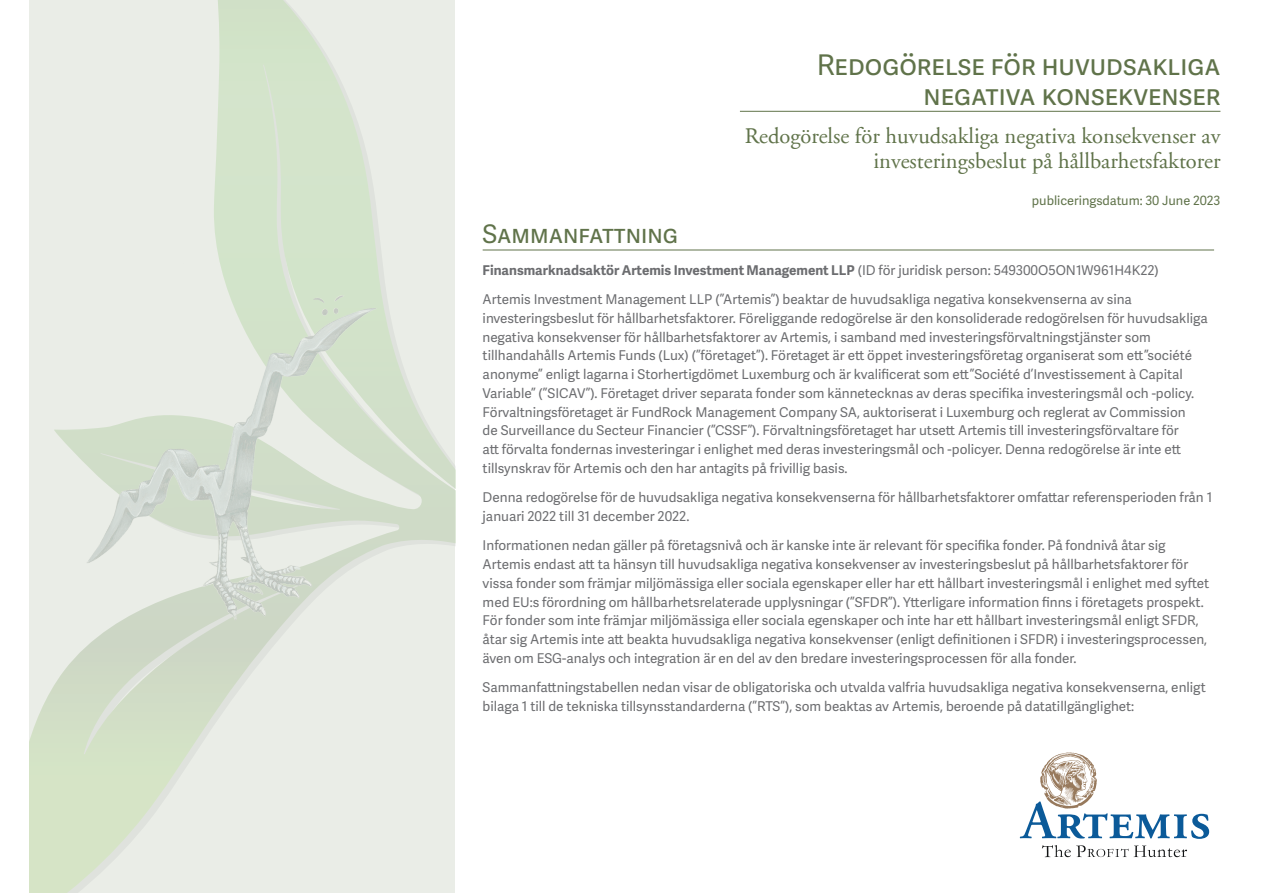
<style>
.page{position:relative;width:1263px;height:893px;background:#fff}
.page>*{position:absolute;margin:0;border:0;box-sizing:border-box;transform-origin:0 0}
.t1{font:28.5px/30px "Adelle Sans";color:#60734a;text-align:right}
.t2{font:25.5px "Adelle Sans";color:#60734a}
.t3{font:22.5px/25.5px "Adobe Garamond";color:#60734a;text-align:right}
.t4{font:13.5px/18.8px "Adelle Sans";color:#6c6d70}
.t5{font:12.75px "Adelle Sans";color:#60734a}
.s1{font-weight:700}
</style>
<div class="page">
<hr style="left:483px;top:250px;width:731px;height:1px;background:#60734a">
<svg style="left:1020px;top:752px;width:189px;height:87px"></svg>
<svg style="left:1042px;top:845px;width:145px;height:12px"></svg>
<hr style="left:740px;top:111px;width:480px;height:1px;background:#60734a">
<svg style="left:30px;top:0;width:425px;height:893px;background:#e3e9de"></svg>
<img style="left:66px;top:238px;width:340px;height:422px">
<h1 class="t1" style="left:817px;top:48px;width:405px">Redogörelse för huvudsakliga negativa konsekvenser</h1>
<h3 class="t3" style="left:745px;top:123px;width:477px">Redogörelse för huvudsakliga negativa konsekvenser av investeringsbeslut på hållbarhetsfaktorer</h3>
<p class="t5" style="left:1032px;top:191px;width:190px">publiceringsdatum: 30 June 2023</p>
<h2 class="t2" style="left:483px;top:216px;width:197px">Sammanfattning</h2>
<p class="t4" style="left:483px;top:255px;width:678px;line-height:29.4px"><span class="s1">Finansmarknadsaktör Artemis Investment Management LLP</span> (ID för juridisk person: 549300O5ON1W961H4K22)<br>Artemis Investment Management LLP (”Artemis”) beaktar de huvudsakliga negativa konsekvenserna av sina</p>
<p class="t4" style="left:483px;top:308px;width:726px">investeringsbeslut för hållbarhetsfaktorer. Föreliggande redogörelse är den konsoliderade redogörelsen för huvudsakliga negativa konsekvenser för hållbarhetsfaktorer av Artemis, i samband med investeringsförvaltningstjänster som tillhandahålls Artemis Funds (Lux) (”företaget”). Företaget är ett öppet investeringsföretag organiserat som ett ”société anonyme” enligt lagarna i Storhertigdömet Luxemburg och är kvalificerat som ett ”Société d’Investissement à Capital Variable” (”SICAV”). Företaget driver separata fonder som kännetecknas av deras specifika investeringsmål och -policy.<br>Förvaltningsföretaget är FundRock Management Company SA, auktoriserat i Luxemburg och reglerat av Commission<br>de Surveillance du Secteur Financier (”CSSF”). Förvaltningsföretaget har utsett Artemis till investeringsförvaltare för<br>att förvalta fondernas investeringar i enlighet med deras investeringsmål och -policyer. Denna redogörelse är inte ett tillsynskrav för Artemis och den har antagits på frivillig basis.</p>
<p class="t4" style="left:483px;top:488px;width:731px">Denna redogörelse för de huvudsakliga negativa konsekvenserna för hållbarhetsfaktorer omfattar referensperioden från 1 januari 2022 till 31 december 2022.</p>
<p class="t4" style="left:483px;top:536px;width:728px">Informationen nedan gäller på företagsnivå och är kanske inte är relevant för specifika fonder. På fondnivå åtar sig Artemis endast att ta hänsyn till huvudsakliga negativa konsekvenser av investeringsbeslut på hållbarhetsfaktorer för vissa fonder som främjar miljömässiga eller sociala egenskaper eller har ett hållbart investeringsmål i enlighet med syftet med EU:s förordning om hållbarhetsrelaterade upplysningar (”SFDR”). Ytterligare information finns i företagets prospekt.<br>För fonder som inte främjar miljömässiga eller sociala egenskaper och inte har ett hållbart investeringsmål enligt SFDR, åtar sig Artemis inte att beakta huvudsakliga negativa konsekvenser (enligt definitionen i SFDR) i investeringsprocessen, även om ESG-analys och integration är en del av den bredare investeringsprocessen för alla fonder.</p>
<p class="t4" style="left:483px;top:678px;width:725px">Sammanfattningstabellen nedan visar de obligatoriska och utvalda valfria huvudsakliga negativa konsekvenserna, enligt bilaga 1 till de tekniska tillsynsstandarderna (”RTS”), som beaktas av Artemis, beroende på datatillgänglighet:</p>
</div>
